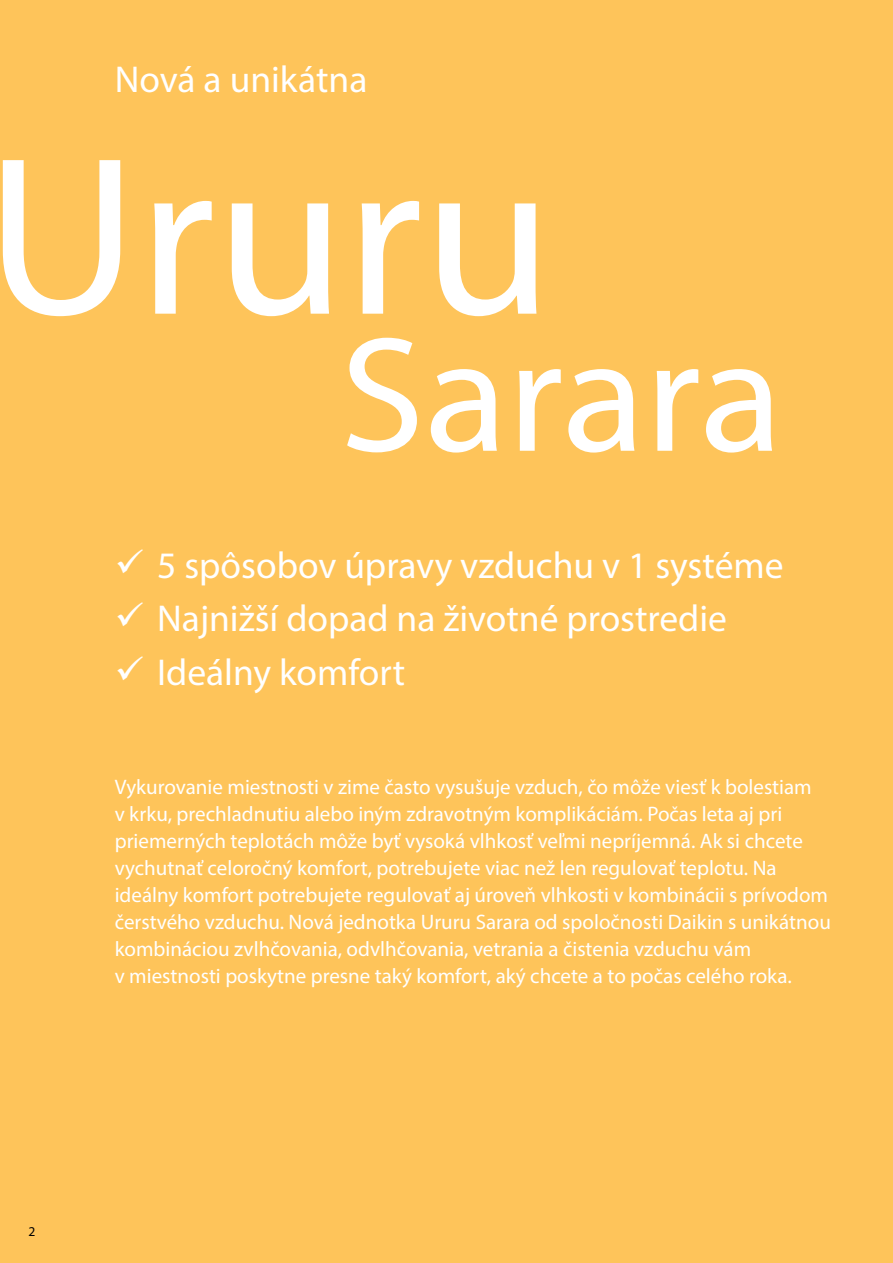
<style>
.page{position:relative;width:893px;height:1263px;background:#fec45a}
.page>*{position:absolute;margin:0;border:0;box-sizing:border-box;transform-origin:0 0}
.t1{font:227.7px "Myriad Pro";color:#fff;scale:1.04 1}
.t2{font:165px "Myriad Pro";color:#fff;scale:1.04 1}
.t3{font:37.5px "Myriad Pro";color:#fff}
.t4{font:21px/27px "Myriad Pro";color:#fff}
.t5{font:13.5px "Myriad Pro";color:#000}
</style>
<div class="page">
<h3 class="t3" style="left:115px;top:56px;width:254px">Nová a unikátna</h3>
<h1 class="t1" style="left:-15px;top:97px;width:547px">Ururu</h1>
<h2 class="t2" style="left:340px;top:294px;width:427px">Sarara</h2>
<h3 class="t3" style="left:115px;top:542px;width:670px">✓ 5 spôsobov úpravy vzduchu v 1 systéme</h3>
<h3 class="t3" style="left:115px;top:595px;width:614px">✓ Najnižší dopad na životné prostredie</h3>
<h3 class="t3" style="left:115px;top:649px;width:292px">✓ Ideálny komfort</h3>
<p class="t4" style="left:115px;top:773px;width:718px">Vykurovanie miestnosti v zime často vysušuje vzduch, čo môže viesť k bolestiam<br>v krku, prechladnutiu alebo iným zdravotným komplikáciám. Počas leta aj pri priemerných teplotách môže byť vysoká vlhkosť veľmi nepríjemná. Ak si chcete vychutnať celoročný komfort, potrebujete viac než len regulovať teplotu. Na ideálny komfort potrebujete regulovať aj úroveň vlhkosti v kombinácii s prívodom čerstvého vzduchu. Nová jednotka Ururu Sarara od spoločnosti Daikin s unikátnou kombináciou zvlhčovania, odvlhčovania, vetrania a čistenia vzduchu vám<br>v miestnosti poskytne presne taký komfort, aký chcete a to počas celého roka.</p>
<p class="t5" style="left:29px;top:1223px;width:8px">2</p>
</div>
